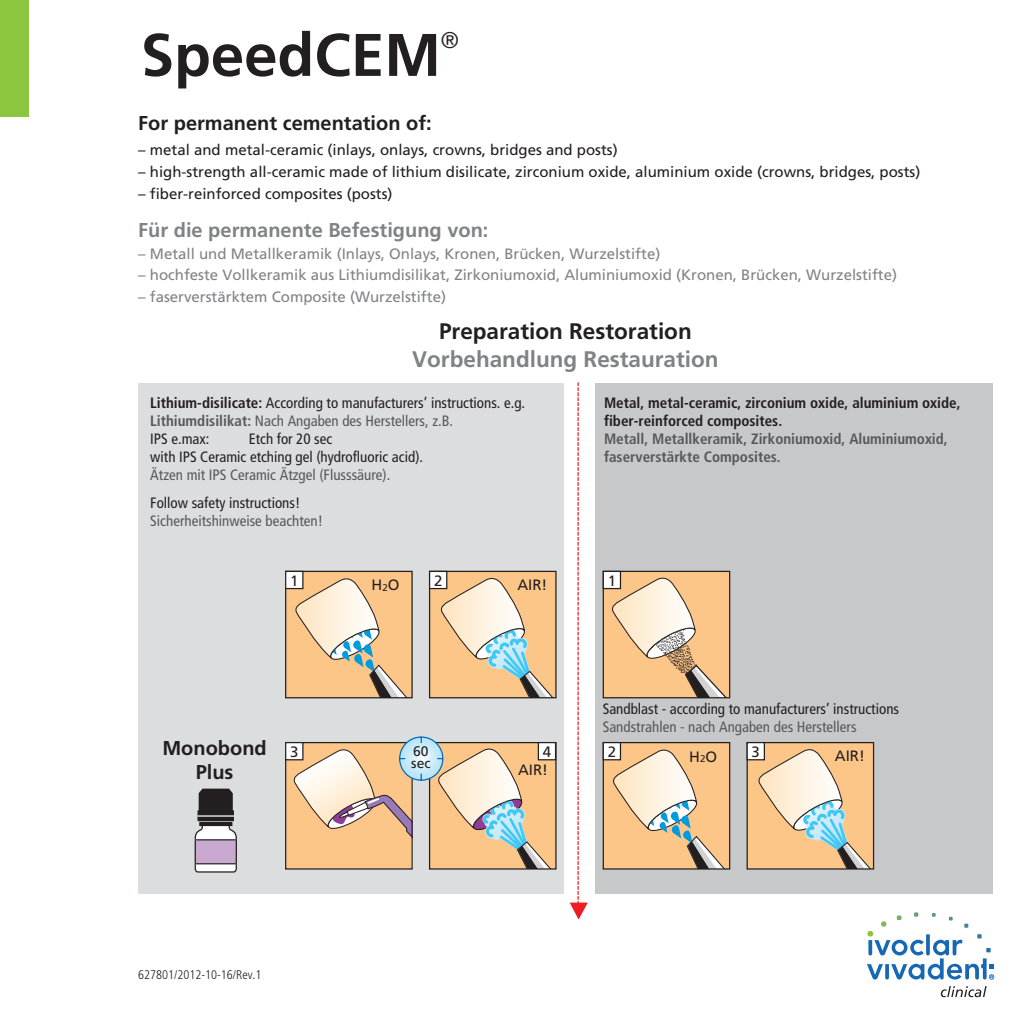
<style>
.page{position:relative;width:1021px;height:1021px;background:#fff}
.page>*{position:absolute;margin:0;border:0;box-sizing:border-box;transform-origin:0 0}
.t1{font:700 60px "Frutiger";color:#231f20}
.t2{font:300 22.75px "Frutiger";color:#231f20}
.t3{font:700 22.5px "Frutiger";color:#808285}
.t4{font:700 22.5px "Frutiger";color:#231f20}
.t5{font:700 20px/24px "Frutiger";color:#231f20;text-align:center}
.t6{font:700 20px "Frutiger";color:#808285}
.t7{font:condensed 15px/18px "Frutiger";color:#231f20}
.t8{font:15px "Frutiger";color:#231f20}
.t9{font:15px "Frutiger";color:#808285}
.t10{font:condensed 15px "Frutiger";color:#57585a}
.t11{font:700 condensed 15px/18px "Frutiger";color:#231f20}
.t12{font:700 condensed 15px/18px "Frutiger";color:#57585a}
.t13{font:14px "Frutiger";color:#231f20}
.t14{font:300 condensed 12.5px "Frutiger";color:#231f20}
.s1{font-weight:700}
.s2{font-weight:700;color:#57585a}
.s3{color:#57585a}
.s4{font-size:9.75px}
</style>
<div class="page">
<svg style="left:940px;top:986px;width:46px;height:11px"></svg>
<svg style="left:867px;top:912px;width:127px;height:67px"></svg>
<div style="left:0;top:0;width:28px;height:116px;background:#8bc63e"></div>
<svg style="left:569px;top:382px;width:18px;height:537px"></svg>
<div style="left:595px;top:383px;width:397px;height:510px;background:#c7c8ca"></div>
<div style="left:603px;top:742px;width:126px;height:127px;background:#fdc689"></div>
<svg style="left:610px;top:746px;width:114px;height:121px"></svg>
<div style="left:602px;top:742px;width:128px;height:127px;border:1px solid #231f20"></div>
<div style="left:603px;top:742px;width:17px;height:17px;background:#fff"></div>
<div style="left:602px;top:742px;width:19px;height:18px;border:1px solid #231f20"></div>
<div style="left:747px;top:742px;width:126px;height:127px;background:#fdc689"></div>
<svg style="left:756px;top:749px;width:114px;height:118px"></svg>
<div style="left:746px;top:742px;width:128px;height:127px;border:1px solid #231f20"></div>
<div style="left:747px;top:742px;width:17px;height:17px;background:#fff"></div>
<div style="left:746px;top:742px;width:19px;height:18px;border:1px solid #231f20"></div>
<div style="left:603px;top:571px;width:126px;height:126px;background:#fdc689"></div>
<svg style="left:609px;top:575px;width:116px;height:121px"></svg>
<div style="left:602px;top:570px;width:128px;height:128px;border:1px solid #231f20"></div>
<div style="left:603px;top:571px;width:17px;height:17px;background:#fff"></div>
<div style="left:602px;top:570px;width:19px;height:19px;border:1px solid #231f20"></div>
<div style="left:138px;top:383px;width:425px;height:510px;background:#dcdddf"></div>
<div style="left:286px;top:742px;width:124px;height:127px;background:#fdc689"></div>
<div style="left:286px;top:742px;width:17px;height:17px;background:#fff"></div>
<div style="left:285px;top:742px;width:18px;height:18px;border:1px solid #231f20"></div>
<svg style="left:291px;top:736px;width:265px;height:133px"></svg>
<div style="left:286px;top:571px;width:126px;height:126px;background:#fdc689"></div>
<svg style="left:293px;top:575px;width:113px;height:121px"></svg>
<div style="left:285px;top:570px;width:127px;height:128px;border:1px solid #231f20"></div>
<div style="left:286px;top:571px;width:17px;height:17px;background:#fff"></div>
<div style="left:285px;top:570px;width:18px;height:19px;border:1px solid #231f20"></div>
<div style="left:430px;top:571px;width:126px;height:126px;background:#fdc689"></div>
<svg style="left:438px;top:575px;width:114px;height:121px"></svg>
<div style="left:429px;top:570px;width:127px;height:128px;border:1px solid #231f20"></div>
<div style="left:429px;top:571px;width:18px;height:17px;background:#fff"></div>
<div style="left:429px;top:570px;width:18px;height:19px;border:1px solid #231f20"></div>
<svg style="left:194px;top:788px;width:43px;height:85px;background:#998f9a"></svg>
<svg style="left:199px;top:821px;width:33px;height:5px"></svg>
<hr style="left:197px;top:815px;width:37px;height:1px;background:#fff">
<hr style="left:195px;top:839px;width:41px;height:1px;background:#231f20">
<hr style="left:195px;top:863px;width:41px;height:1px;background:#231f20">
<h1 class="t1" style="left:141px;top:20px;width:302px">SpeedCEM</h1>
<h2 class="t2" style="left:441px;top:27px;width:20px">®</h2>
<h3 class="t5" style="left:138px;top:111px;width:295px">For permanent cementation of:</h3>
<p class="t8" style="left:138px;top:141px;width:481px">– metal and metal-ceramic (inlays, onlays, crowns, bridges and posts)</p>
<p class="t8" style="left:138px;top:163px;width:783px">– high-strength all-ceramic made of lithium disilicate, zirconium oxide, aluminium oxide (crowns, bridges, posts)</p>
<p class="t8" style="left:138px;top:184px;width:256px">– fiber-reinforced composites (posts)</p>
<h3 class="t6" style="left:138px;top:218px;width:352px">Für die permanente Befestigung von:</h3>
<p class="t9" style="left:138px;top:245px;width:523px">– Metall und Metallkeramik (I nlays, Onlays, Kronen, Brücken, Wurzelstifte)</p>
<p class="t9" style="left:138px;top:266px;width:760px">– hochfeste Vollkeramik aus Lithiumdisilikat, Zirkoniumoxid, Aluminiumoxid (Kronen, Brücken, Wurzelstifte)</p>
<p class="t9" style="left:138px;top:288px;width:309px">– faserverstärktem Composite (Wurzelstifte)</p>
<h3 class="t4" style="left:439px;top:318px;width:254px">Preparation Restoration</h3>
<h3 class="t3" style="left:412px;top:346px;width:308px">Vorbehandlung Restauration</h3>
<p class="t7" style="left:150px;top:394px;width:376px"><span class="s1">Lithium-disilicate:</span> According to manufacturers’ instructions. e.g.<br><span class="s2">Lithiumdisilikat:</span> <span class="s3">Nach Angaben des Herstellers, z.B.<br></span>IPS e.max:</p>
<p class="t7" style="left:150px;top:430px;width:274px;text-align:center">Etch for 20 sec<br>with IPS Ceramic etching gel (hydrofluoric acid).</p>
<p class="t10" style="left:150px;top:466px;width:241px">Ätzen mit IPS Ceramic Ätzgel (Flusssäure).</p>
<p class="t7" style="left:150px;top:494px;width:151px">Follow safety instructions!</p>
<p class="t10" style="left:150px;top:512px;width:174px">Sicherheitshinweise beachten!</p>
<p class="t8" style="left:290px;top:571px;width:10px">1</p>
<p class="t8" style="left:371px;top:576px;width:29px">H<span class="s4">2</span>O</p>
<p class="t8" style="left:434px;top:571px;width:10px">2</p>
<p class="t8" style="left:517px;top:575px;width:31px">Air!</p>
<h3 class="t5" style="left:162px;top:735px;width:106px">Monobond<br>Plus</h3>
<p class="t8" style="left:290px;top:742px;width:10px">3</p>
<p class="t13" style="left:413px;top:742px;width:17px">60</p>
<p class="t8" style="left:543px;top:742px;width:10px">4</p>
<p class="t13" style="left:411px;top:755px;width:21px">sec</p>
<p class="t8" style="left:518px;top:760px;width:31px">Air!</p>
<p class="t11" style="left:604px;top:394px;width:358px">Metal, metal-ceramic, zirconium oxide, aluminium oxide, fiber-reinforced composites.</p>
<p class="t12" style="left:604px;top:430px;width:345px">Metall, Metallkeramik, Zirkoniumoxid, Aluminiumoxid, faserverstärkte Composites.</p>
<p class="t8" style="left:607px;top:571px;width:10px">1</p>
<p class="t7" style="left:602px;top:699px;width:298px">Sandblast - according to manufacturers’ instructions</p>
<p class="t10" style="left:602px;top:717px;width:255px">Sandstrahlen - nach Angaben des Herstellers</p>
<p class="t8" style="left:607px;top:742px;width:10px">2</p>
<p class="t8" style="left:689px;top:747px;width:29px">H<span class="s4">2</span>O</p>
<p class="t8" style="left:751px;top:742px;width:10px">3</p>
<p class="t8" style="left:835px;top:746px;width:31px">Air!</p>
<p class="t14" style="left:138px;top:967px;width:125px">627801/2012-10-16/Rev.1</p>
</div>
